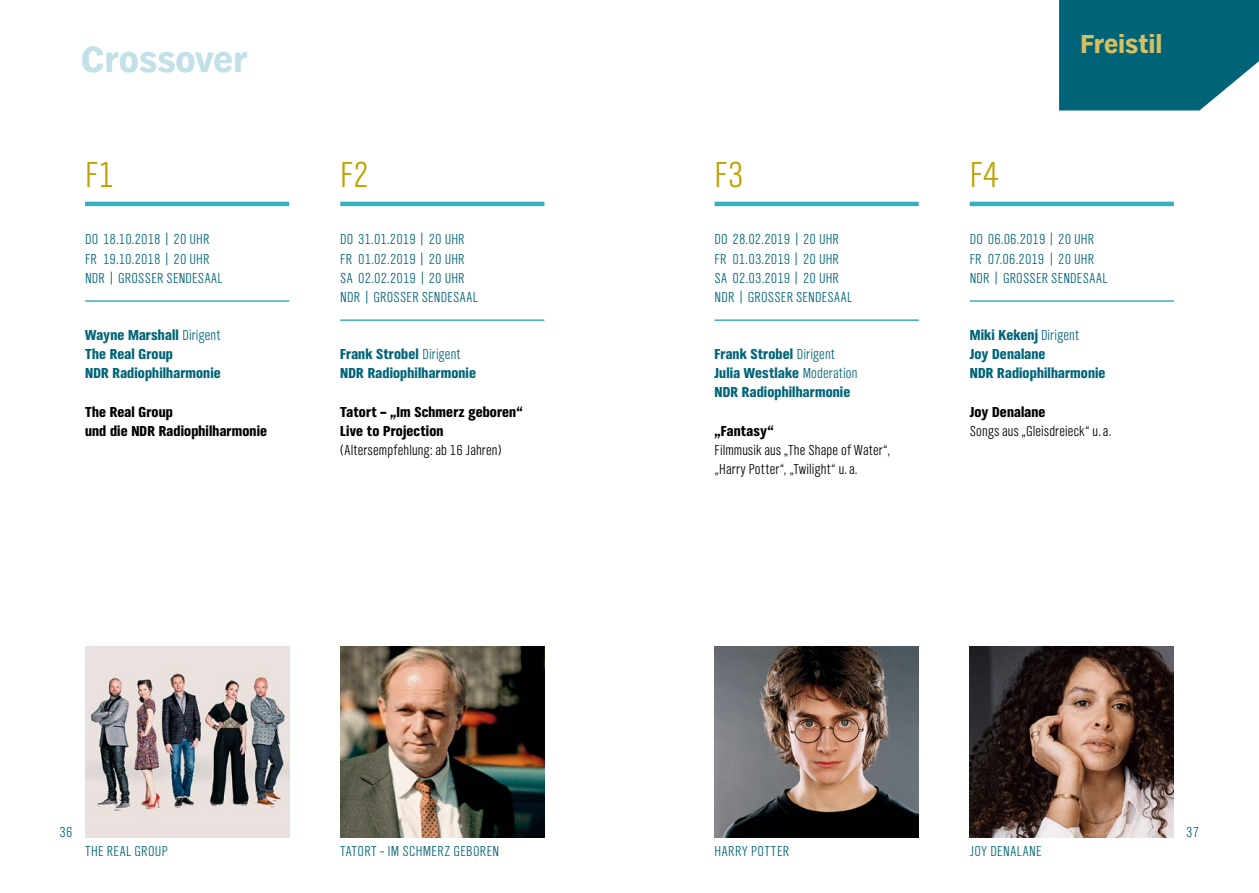
<style>
.page{position:relative;width:1259px;height:893px;background:#fff}
.page>*{position:absolute;margin:0;border:0;box-sizing:border-box;transform-origin:0 0}
.t1{font:900 37.5px "NDR Sans";color:#c2e0e7}
.t2{font:300 37.5px "NDR Sans Cond";letter-spacing:.005em;color:#bca200}
.t3{font:900 27px "NDR Sans";letter-spacing:-.005em;color:#d6c061}
.t4{font:300 15px/19.2px "NDR Sans Cond";letter-spacing:.01em;color:#006478}
.t5{font:900 15px/19.2px "NDR Sans Cond CE";letter-spacing:.01em;color:#006478}
.t6{font:300 15px/19.2px "NDR Sans Cond CE";letter-spacing:.01em;color:#000}
.t7{font:900 15px/19.2px "NDR Sans Cond CE";letter-spacing:.01em;color:#000}
.t8{font:300 15px "NDR Sans Cond";letter-spacing:.035em;color:#006478}
.s1{font-weight:300}
</style>
<div class="page">
<img style="left:340px;top:646px;width:204px;height:191px">
<hr style="left:85px;top:202px;width:204px;height:4px;background:#38afc1">
<hr style="left:85px;top:300px;width:204px;height:2px;background:#38afc1">
<hr style="left:714px;top:202px;width:204px;height:4px;background:#38afc1">
<hr style="left:714px;top:319px;width:204px;height:2px;background:#38afc1">
<hr style="left:340px;top:202px;width:204px;height:4px;background:#38afc1">
<hr style="left:340px;top:319px;width:204px;height:2px;background:#38afc1">
<img style="left:714px;top:646px;width:204px;height:191px">
<hr style="left:969px;top:202px;width:205px;height:4px;background:#38afc1">
<hr style="left:969px;top:300px;width:205px;height:2px;background:#38afc1">
<svg style="left:1059px;top:0;width:200px;height:111px;background:#116e81"></svg>
<img style="left:85px;top:646px;width:204px;height:191px">
<img style="left:969px;top:646px;width:205px;height:191px">
<h1 class="t1" style="left:81px;top:39px;width:168px">Crossover</h1>
<h1 class="t2" style="left:85px;top:155px;width:31px">F1</h1>
<p class="t4" style="left:85px;top:230px;width:139px">DO 18.10.2018 | 20 UHR<br>FR 19.10.2018 | 20 UHR<br>NDR | GROSSER SENDESAAL</p>
<p class="t5" style="left:85px;top:326px;width:137px">Wayne Marshall <span class="s1">Dirigent<br></span>The Real Group<br>NDR Radiophilharmonie</p>
<p class="t7" style="left:85px;top:402px;width:183px">The Real Group<br>und die NDR Radiophilharmonie</p>
<h1 class="t2" style="left:340px;top:155px;width:31px">F2</h1>
<p class="t4" style="left:340px;top:230px;width:139px">DO 31.01.2019 | 20 UHR<br>FR 01.02.2019 | 20 UHR<br>SA 02.02.2019 | 20 UHR<br>NDR | GROSSER SENDESAAL</p>
<p class="t5" style="left:340px;top:345px;width:137px">Frank Strobel <span class="s1">Dirigent<br></span>NDR Radiophilharmonie</p>
<p class="t7" style="left:340px;top:402px;width:184px">Tatort – „Im Schmerz geboren“<br>Live to Projection</p>
<p class="t6" style="left:340px;top:441px;width:163px">(Altersempfehlung: ab 16 Jahren)</p>
<h1 class="t2" style="left:714px;top:155px;width:31px">F3</h1>
<p class="t4" style="left:714px;top:230px;width:139px">DO 28.02.2019 | 20 UHR<br>FR 01.03.2019 | 20 UHR<br>SA 02.03.2019 | 20 UHR<br>NDR | GROSSER SENDESAAL</p>
<p class="t5" style="left:714px;top:345px;width:144px">Frank Strobel <span class="s1">Dirigent<br></span>Julia Westlake <span class="s1">Moderation<br></span>NDR Radiophilharmonie</p>
<p class="t7" style="left:714px;top:422px;width:61px">„Fantasy“</p>
<p class="t6" style="left:714px;top:441px;width:177px">Filmmusik aus „The Shape of Water“, „Harry Potter“, „Twilight“ u.a.</p>
<h1 class="t2" style="left:969px;top:155px;width:31px">F4</h1>
<h2 class="t3" style="left:1080px;top:29px;width:83px">Freistil</h2>
<p class="t4" style="left:969px;top:230px;width:139px">DO 06.06.2019 | 20 UHR<br>FR 07.06.2019 | 20 UHR<br>NDR | GROSSER SENDESAAL</p>
<p class="t5" style="left:969px;top:326px;width:137px">Miki Kekenj <span class="s1">Dirigent<br></span>Joy Denalane<br>NDR Radiophilharmonie</p>
<p class="t7" style="left:969px;top:402px;width:77px">Joy Denalane</p>
<p class="t6" style="left:969px;top:421px;width:143px">Songs aus „Gleisdreieck“ u.a.</p>
<p class="t4" style="left:60px;top:823px;width:15px">36</p>
<p class="t4" style="left:1186px;top:823px;width:15px">37</p>
<p class="t8" style="left:969px;top:844px;width:73px">JOY DENALANE</p>
<p class="t4" style="left:85px;top:842px;width:84px">THE REAL GROUP</p>
<p class="t4" style="left:340px;top:842px;width:161px">TATORT – IM SCHMERZ GEBOREN</p>
<p class="t8" style="left:714px;top:844px;width:76px">HARRY POTTER</p>
</div>
